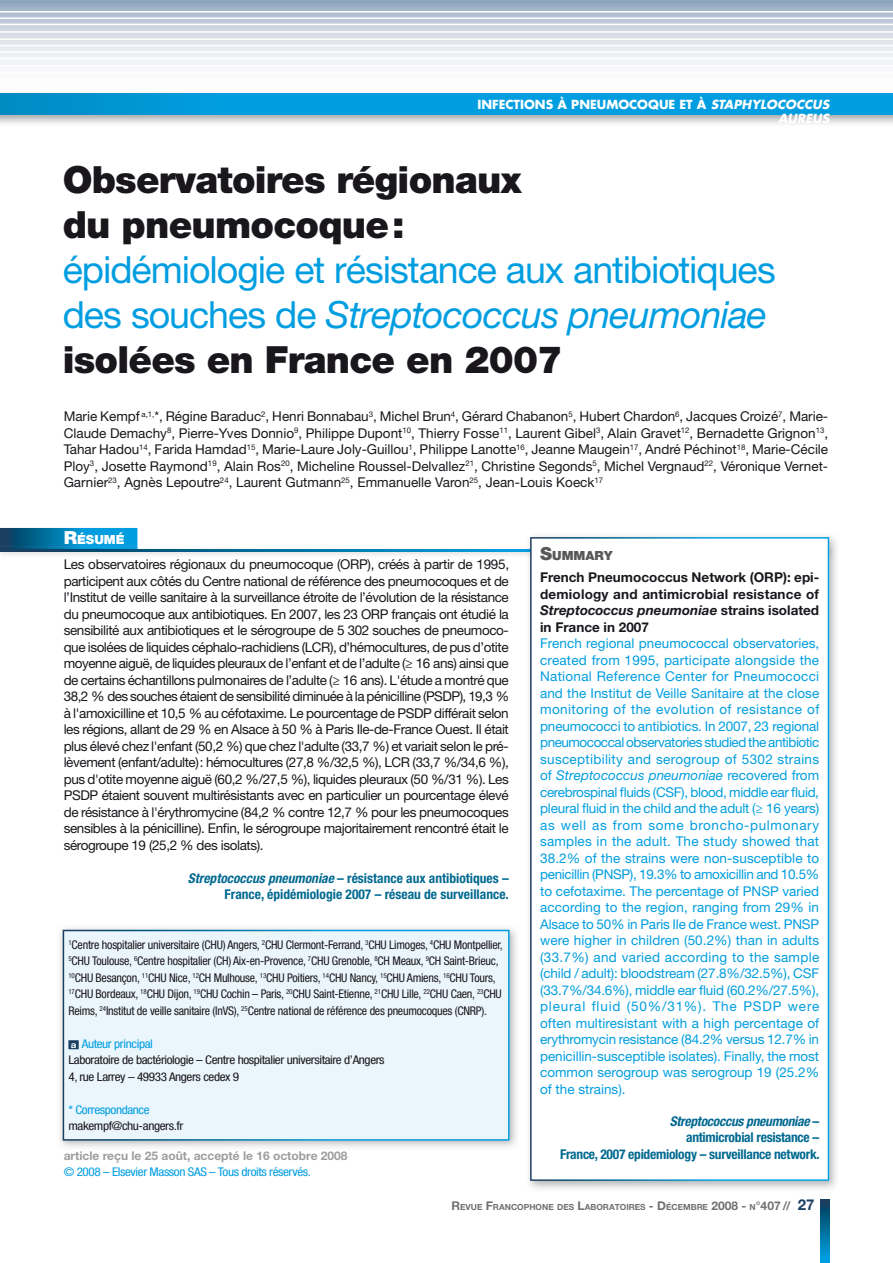
<style>
.page{position:relative;width:893px;height:1263px;background:#fff}
.page>*{position:absolute;margin:0;border:0;box-sizing:border-box;transform-origin:0 0}
.t1{font:37.5px/45px "Helvetica Neue LT Std";letter-spacing:-.025em;color:#009ee0}
.t2{font:900 37.5px/45px "Helvetica Neue LT Std";letter-spacing:-.02em;color:#1a171c}
.t3{font:13.5px/16.5px "Helvetica Neue LT Std";letter-spacing:-.025em;color:#1a171c;text-align:justify}
.t4{font:13.5px/16.5px "Helvetica Neue LT Std";color:#009ee0;text-align:justify}
.t5{font:700 13.5px/16.5px "Helvetica Neue LT Std";letter-spacing:.015em;color:#1a171c;text-align:justify}
.t6{font:700 condensed 13.5px/16.2px "Helvetica Neue LT Std";color:#006990;text-align:right}
.t7{font:700 condensed 13.5px/16.2px "Helvetica Neue LT Std";letter-spacing:-.02em;color:#006990;text-align:right}
.t8{font:900 12.6px "Helvetica Neue LT Std";color:#58585a}
.t9{font:900 12.6px "Helvetica Neue LT Std";color:#fff}
.t10{font:700 12.3px/14.7px "Futura Std";color:#fff;text-align:right}
.t11{font:condensed 12px/16.5px "Helvetica Neue LT Std";letter-spacing:-.02em;color:#1a171c}
.t12{font:condensed 12px/16.5px "Helvetica Neue LT Std";letter-spacing:-.02em;color:#1a171c;scale:1.1 1}
.t13{font:condensed 12px "Helvetica Neue LT Std";letter-spacing:-.03em;color:#009ee0;scale:1.1 1}
.t14{font:700 12px "Helvetica Neue LT Std";color:#9c9d9f}
.t15{font:700 8.4px "Helvetica Neue LT Std";color:#6f7072}
.s1{font-style:italic}
.s2{font-weight:900;color:#1a171c}
.s3{font-size:18px}
.s4{font-weight:700;font-stretch:normal;font-size:9px;color:#fff}
.s5{color:#009ee0}
.s6{font-size:12px}
.s7{font-size:15px;color:#1b3f61}
</style>
<div class="page">
<svg style="left:820px;top:1199px;width:9px;height:64px"></svg>
<svg style="left:0;top:0;width:893px;height:65px"></svg>
<hr style="left:0;top:11px;width:893px;height:2px;background:#fff">
<hr style="left:0;top:17px;width:893px;height:2px;background:#fff">
<hr style="left:0;top:24px;width:893px;height:1px;background:#fff">
<hr style="left:0;top:31px;width:893px;height:2px;background:#fff">
<hr style="left:0;top:39px;width:893px;height:1px;background:#fff">
<hr style="left:0;top:45px;width:893px;height:1px;background:#fff">
<hr style="left:0;top:51px;width:893px;height:2px;background:#fff">
<hr style="left:0;top:58px;width:893px;height:1px;background:#fff">
<img style="left:0;top:93px;width:893px;height:31px">
<img style="left:0;top:120px;width:893px;height:1px">
<div style="left:0;top:94px;width:893px;height:21px;background:linear-gradient(to right,#0095d3,#00a2e6)"></div>
<svg style="left:0;top:528px;width:137px;height:19px;background:#027fb4"></svg>
<img style="left:0;top:547px;width:525px;height:8px">
<img style="left:0;top:547px;width:137px;height:3px">
<svg style="left:0;top:550px;width:525px;height:1px"></svg>
<img style="left:525px;top:536px;width:312px;height:653px">
<svg style="left:530px;top:537px;width:299px;height:644px"></svg>
<img style="left:60px;top:924px;width:467px;height:230px">
<img style="left:64px;top:1151px;width:283px;height:3px">
<div style="left:63px;top:931px;width:446px;height:209px;background:#eaf6fc"></div>
<div style="left:68px;top:1040px;width:11px;height:9px;background:#1b3f61"></div>
<div style="left:63px;top:930px;width:446px;height:211px;border:2px solid #fff"></div>
<p class="t10" style="left:477px;top:97px;width:355px">INFECTIONS À PNEUMOCOQUE ET À <span class="s1">STAPHYLOCOCCUS<br>AUREUS</span></p>
<p class="t10" style="left:691px;top:97px;width:139px">THÉMATIQUE À TAPER</p>
<h1 class="t2" style="left:63px;top:160px;width:460px">Observatoires régionaux du pneumocoque :</h1>
<h1 class="t1" style="left:63px;top:250px;width:714px">épidémiologie et résistance aux antibiotiques des souches de <span class="s1">Streptococcus pneumoniae </span><span class="s2">isolées en France en 2007</span></h1>
<p class="t3" style="left:64px;top:409px;width:766px">Marie Kempf <sup>a,1,</sup>*, Régine Baraduc<sup>2</sup>, Henri Bonnabau<sup>3</sup>, Michel Brun<sup>4</sup>, Gérard Chabanon<sup>5</sup>, Hubert Chardon<sup>6</sup>, Jacques Croizé<sup>7</sup>, Marie-Claude Demachy<sup>8</sup>, Pierre-Yves Donnio<sup>9</sup>, Philippe Dupont<sup>10</sup>, Thierry Fosse<sup>11</sup>, Laurent Gibel<sup>3</sup>, Alain Gravet<sup>12</sup>, Bernadette Grignon<sup>13</sup>, Tahar Hadou<sup>14</sup>, Farida Hamdad<sup>15</sup>, Marie-Laure Joly-Guillou<sup>1</sup>, Philippe Lanotte<sup>16</sup>, Jeanne Maugein<sup>17</sup>, André Péchinot<sup>18</sup>, Marie-Cécile Ploy<sup>3</sup>, Josette Raymond<sup>19</sup>, Alain Ros<sup>20</sup>, Micheline Roussel-Delvallez<sup>21</sup>, Christine Segonds<sup>5</sup>, Michel Vergnaud<sup>22</sup>, Véronique Vernet-Garnier<sup>23</sup>, Agnès Lepoutre<sup>24</sup>, Laurent Gutmann<sup>25</sup>, Emmanuelle Varon<sup>25</sup>, Jean-Louis Koeck<sup>17</sup></p>
<p class="t9" style="left:64px;top:533px;width:62px"><span class="s3">R</span>ÉSUMÉ</p>
<p class="t3" style="left:64px;top:557px;width:411px">Les o serva o res r g onaux u pneumocoque (ORP), cr s par r e</p>
<p class="t3" style="left:96px;top:557px;width:10px">b</p>
<p class="t3" style="left:134px;top:557px;width:16px">t i</p>
<p class="t3" style="left:174px;top:557px;width:19px">é i</p>
<p class="t3" style="left:230px;top:557px;width:10px">d</p>
<p class="t3" style="left:389px;top:557px;width:33px">éé à</p>
<p class="t3" style="left:64px;top:557px;width:447px;text-indent:379px">ti d 1995, participent aux côtés du Centre national de référence des pneumocoques et de l’Institut de veille sanitaire à la surveillance étroite de l’évolution de la résistance du pneumocoque aux antibiotiques. En 2007, les 23 ORP français ont étudié la sensibilité aux antibiotiques et le sérogroupe de 5 302 souches de pneumoco&shy;que isolées de liquides céphalo-rachidiens (LCR), d’hémocultures, de pus d’otite moyenne aiguë, de liquides pleuraux de l’enfant et de l’adulte (≥ 16 ans) ainsi que de certains échantillons pulmonaires de l’adulte (≥ 16 ans). L'étude a montré que 38,2 % des souches étaient de sensibilité diminuée à la pénicilline (PSDP), 19,3 % à l'amoxicilline et 10,5 % au céfotaxime. Le pourcentage de PSDP différait selon les régions, allant de 29 % en Alsace à 50 % à Paris Ile-de-France Ouest. Il était plus élevé chez l'enfant (50,2 %) que chez l'adulte (33,7 %) et variait selon le pré&shy;lèvement (enfant/adulte) : hémocultures (27,8 %/32,5 %), LCR (33,7 %/34,6 %), pus d'otite moyenne aiguë (60,2 %/27,5 %), liquides pleuraux (50 %/31 %). Les PSDP étaient souvent multirésistants avec en particulier un pourcentage élevé de résistance à l'érythromycine (84,2 % contre 12,7 % pour les pneumocoques sensibles à la pénicilline). Enfin, le sérogroupe majoritairement rencontré était le sérogroupe 19 (25,2 % des isolats).</p>
<p class="t6" style="left:188px;top:871px;width:322px"><span class="s1">Streptococcus pneumoniae</span> – résistance aux antibiotiques –<br>France, épidémiologie 2007 – réseau de surveillance.</p>
<p class="t11" style="left:68px;top:937px;width:436px"><sup>1</sup>Centre hospitalier universitaire (CHU) Angers, <sup>2</sup>CHU Clermont-Ferrand, <sup>3</sup>CHU Limoges, <sup>4</sup>CHU Montpellier, <sup>5</sup>CHU Toulouse, <sup>6</sup>Centre hospitalier (CH) Aix-en-Provence, <sup>7</sup>CHU Grenoble, <sup>8</sup>CH Meaux, <sup>9</sup>CH Saint-Brieuc, <sup>10</sup>CHU Besançon, <sup>11</sup>CHU Nice, <sup>12</sup>CH Mulhouse, <sup>13</sup>CHU Poitiers, <sup>14</sup>CHU Nancy, <sup>15</sup>CHU Amiens, <sup>16</sup>CHU Tours, <sup>17</sup>CHU Bordeaux, <sup>18</sup>CHU Dijon, <sup>19</sup>CHU Cochin – Paris, <sup>20</sup>CHU Saint-Etienne, <sup>21</sup>CHU Lille, <sup>22</sup>CHU Caen, <sup>23</sup>CHU Reims, <sup>24</sup>Institut de veille sanitaire (InVS), <sup>25</sup>Centre national de référence des pneumocoques (CNRP).</p>
<p class="t12" style="left:68px;top:1036px;width:289px"><span class="s4">a</span> <span class="s5">Auteur principal<br></span>Laboratoire de bactériologie – Centre hospitalier universitaire d’Angers<br>4, rue Larrey – 49933 Angers cedex 9</p>
<p class="t13" style="left:68px;top:1105px;width:75px">* Correspondance</p>
<p class="t12" style="left:68px;top:1119px;width:106px">makempf@chu-angers.fr</p>
<p class="t14" style="left:64px;top:1151px;width:285px">article reçu le 25 août accepté le 16 octobre 2008</p>
<p class="t14" style="left:187px;top:1151px;width:5px">,</p>
<p class="t13" style="left:64px;top:1167px;width:226px">© 2008 – Elsevier Masson SAS – Tous droits réservés.</p>
<p class="t8" style="left:540px;top:548px;width:74px"><span class="s3">S</span>UMMARY</p>
<p class="t5" style="left:540px;top:570px;width:281px">French Pneumococcus Network (ORP): epi&shy;demiology and antimicrobial resistance of <span class="s1">Streptococcus pneumoniae</span> strains isolated in France in 2007</p>
<p class="t4" style="left:540px;top:636px;width:281px">French regional pneumococcal observatories, created from 1995, participate alongside the National Reference Center for Pneumococci and the Institut de Veille Sanitaire at the close monitoring of the evolution of resistance of pneumococci to antibiotics. In 2007, 23 regional pneumococcal observatories studied the antibiotic susceptibility and serogroup of 5302 strains of <span class="s1">Streptococcus pneumoniae</span> recovered from cerebrospinal fluids (CSF), blood, middle ear fluid, pleural fluid in the child and the adult (≥ 16 years) as well as from some broncho-pulmonary samples in the adult. The study showed that 38.2% of the strains were non-susceptible to penicillin (PNSP), 19.3% to amoxicillin and 10.5% to cefotaxime. The percentage of PNSP varied according to the region, ranging from 29% in Alsace to 50% in Paris Ile de France west. PNSP were higher in children (50.2%) than in adults (33.7%) and varied according to the sample (child / adult): bloodstream (27.8%/32.5%), CSF (33.7%/34.6%), middle ear fluid (60.2%/27.5%), pleural fluid (50%/31%). The PSDP were often multiresistant with a high percentage of erythromycin resistance (84.2% versus 12.7% in penicillin-susceptible isolates). Finally, the most common serogroup was serogroup 19 (25.2% of the strains).</p>
<p class="t7" style="left:560px;top:1114px;width:261px"><span class="s1">Streptococcus pneumoniae</span> –<br>antimicrobial resistance –<br>France, 2007 epidemiology – surveillance network.</p>
<p class="t15" style="left:451px;top:1202px;width:364px"><span class="s6">R</span>EVUE <span class="s6">F</span>RANCOPHONE DES <span class="s6">L</span>ABORATOIRES <span class="s6">- D</span>ÉCEMBRE <span class="s6">2008 -</span> N<span class="s6">°407</span> <span class="s6">//</span> <span class="s7">27</span></p>
</div>
